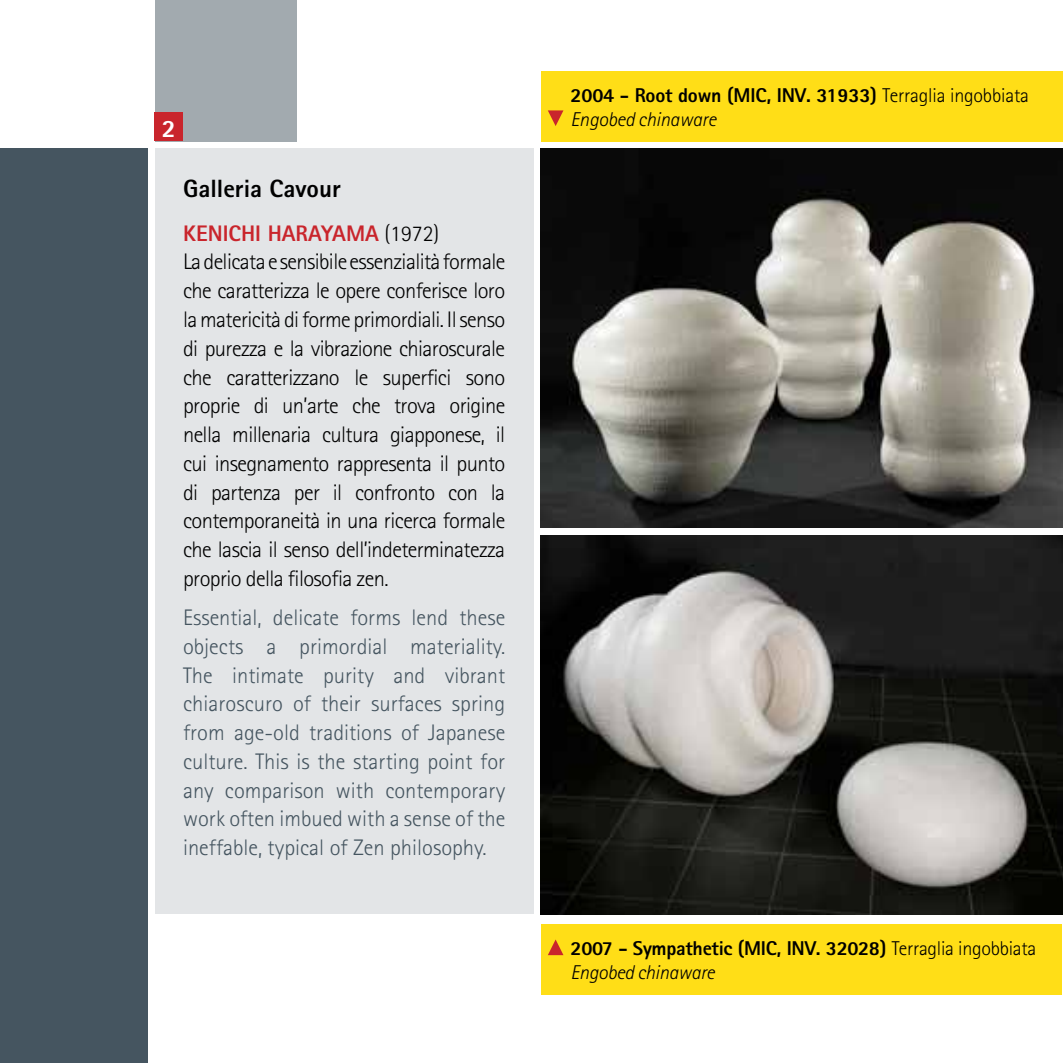
<style>
.page{position:relative;width:1063px;height:1063px;background:#fff}
.page>*{position:absolute;margin:0;border:0;box-sizing:border-box;transform-origin:0 0}
.t1{font:800 25px "Rotis Sans Serif";color:#000}
.t2{font:800 25px "Rotis Sans Serif";color:#fff}
.t3{font:300 22.5px/28.8px "Rotis Sans Serif";letter-spacing:-.03em;color:#000}
.t4{font:300 22.5px/28.8px "Rotis Sans Serif";color:#455560;text-align:justify}
.t5{font:800 20px/24px "Rotis Sans Serif";letter-spacing:-.015em;color:#000}
.s1{font-weight:800;color:#c9252c}
.s2{font-weight:300}
.s3{font-weight:300;font-style:italic}
</style>
<div class="page">
<div style="left:155px;top:0;width:141px;height:142px;background:#a2aaaf"></div>
<div style="left:0;top:149px;width:148px;height:914px;background:#455560"></div>
<div style="left:155px;top:149px;width:379px;height:765px;background:#e3e5e7"></div>
<img style="left:541px;top:535px;width:522px;height:379px">
<img style="left:541px;top:149px;width:522px;height:379px">
<div style="left:541px;top:924px;width:521px;height:71px;background:#ffde17"></div>
<svg style="left:548px;top:939px;width:15px;height:16px"></svg>
<div style="left:541px;top:71px;width:522px;height:71px;background:#ffde17"></div>
<svg style="left:548px;top:110px;width:15px;height:16px"></svg>
<div style="left:155px;top:113px;width:28px;height:28px;background:#c9252c"></div>
<p class="t2" style="left:162px;top:112px;width:15px">2</p>
<p class="t1" style="left:183px;top:173px;width:159px">Galleria Cavour</p>
<p class="t3" style="left:183px;top:219px;width:324px"><span class="s1">KENICHI HARAYAMA</span> (1972)<br>La delicata e sensibile essenzialità formale che caratterizza le opere conferisce loro la matericità di forme primordiali. Il senso di purezza e la vibrazione chiaroscurale che caratterizzano le superfici sono proprie di un’arte che trova origine nella millenaria cultura giapponese, il cui insegnamento rappresenta il punto di partenza per il confronto con la contemporaneità in una ricerca formale che lascia il senso dell’indeterminatezza proprio della filosofia zen.</p>
<p class="t4" style="left:183px;top:603px;width:324px">Essential, delicate forms lend these objects a primordial materiality.<br>The intimate purity and vibrant chiaroscuro of their surfaces spring from age-old traditions of Japanese culture. This is the starting point for any comparison with contemporary work often imbued with a sense of the ineffable, typical of Zen philosophy.</p>
<p class="t5" style="left:571px;top:83px;width:460px">2004 - Root down (MIC, INV. 31933) <span class="s2">Terraglia ingobbiata<br></span><span class="s3">Engobed chinaware</span></p>
<p class="t5" style="left:571px;top:936px;width:467px">2007 - Sympathetic (MIC, INV. 32028) <span class="s2">Terraglia ingobbiata<br></span><span class="s3">Engobed chinaware</span></p>
</div>
